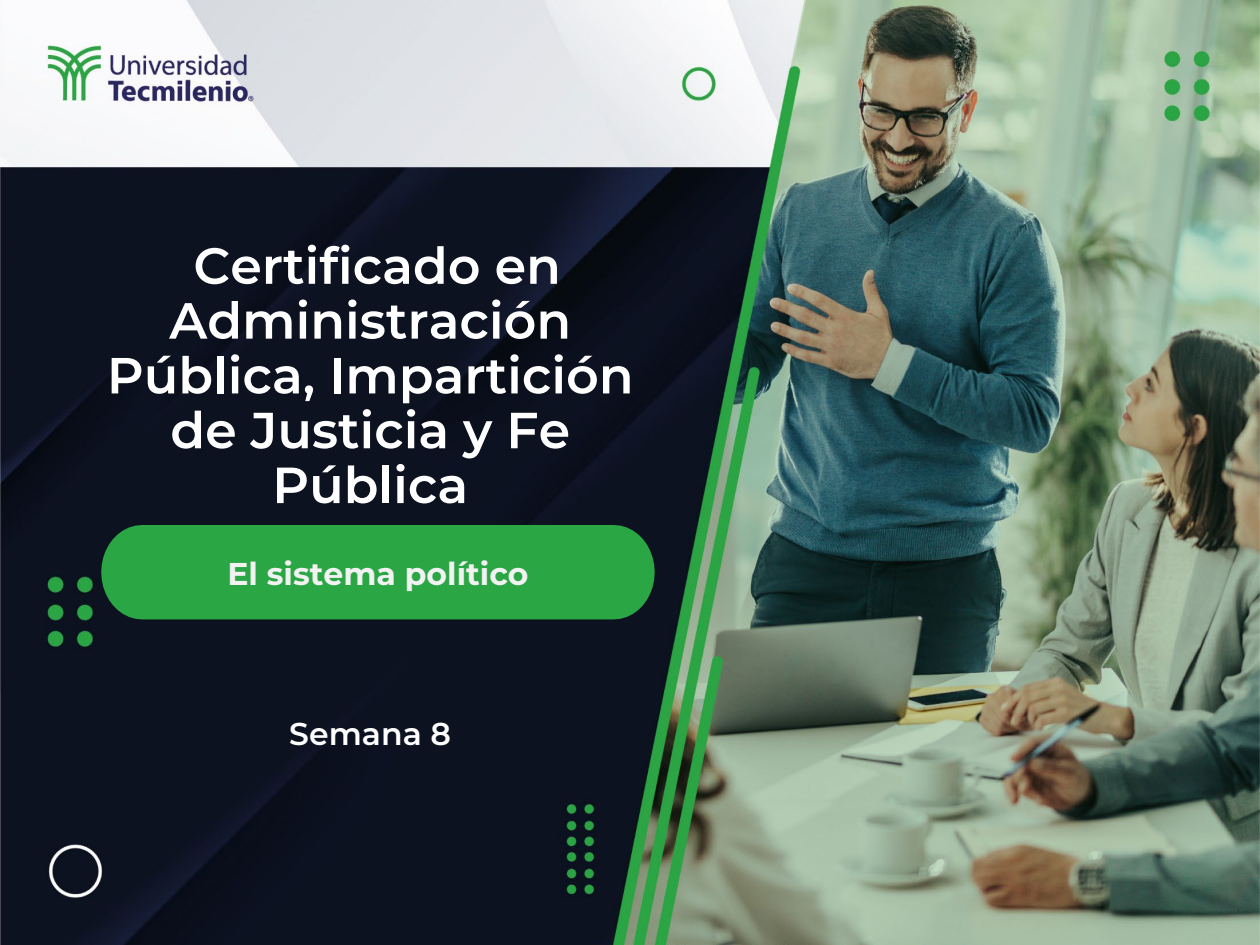
<style>
.page{position:relative;width:1260px;height:945px;background:#fff}
.page>*{position:absolute;margin:0;border:0;box-sizing:border-box;transform-origin:0 0}
.t1{font:600 50.75px/54.8px "Montserrat";color:#fff;text-align:center}
.t2{font:700 31.5px "Montserrat";color:#f2f2f2}
.t3{font:600 31.5px "Montserrat";color:#fff}
</style>
<div class="page">
<img style="left:0;top:0;width:1260px;height:945px">
<div style="left:101px;top:525px;width:554px;height:94px;background:#2ba645"></div>
<h1 class="t1" style="left:107px;top:236px;width:528px">Certificado en<br>Administración<br>Pública, Impartición de Justicia y Fe<br>Pública</h1>
<p class="t2" style="left:227px;top:552px;width:303px">El sistema político</p>
<h1 class="t3" style="left:289px;top:712px;width:163px">Semana 8</h1>
</div>
